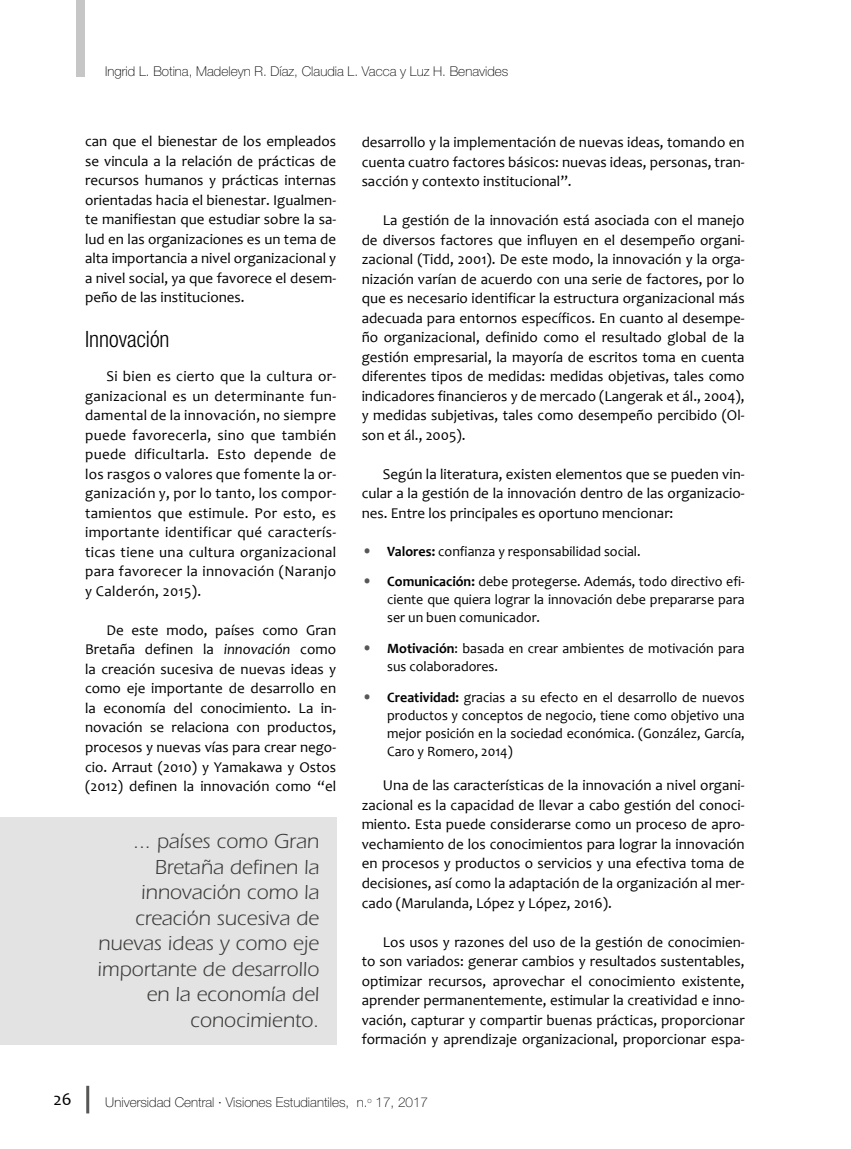
<style>
.page{position:relative;width:851px;height:1149px;background:#fff}
.page>*{position:absolute;margin:0;border:0;box-sizing:border-box;transform-origin:0 0}
.t1{font:300 condensed 22.5px "Helvetica Neue LT Std";color:#000}
.t2{font:21px/25.5px "ITC Eras Std";color:#3c3c3b;text-align:right}
.t3{font:18px "Candara";color:#000}
.t4{font:15px/19.5px "Candara";color:#000;text-align:justify}
.t5{font:14.25px/18px "Candara";color:#000;text-align:justify}
.t6{font:100 13.5px "Helvetica Neue LT Std";color:#000}
.s1{font-style:italic}
.s2{font-weight:700;font-size:16.5px;color:#575756}
.s3{font-weight:700}
</style>
<div class="page">
<div style="left:77px;top:0;width:8px;height:77px;background:#c6c6c6"></div>
<hr style="left:86px;top:1085px;width:3px;height:28px;background:#575756">
<div style="left:0;top:816px;width:336px;height:228px;background:#e3e3e3"></div>
<p class="t6" style="left:105px;top:64px;width:404px">Ingrid L. Botina, Madeleyn R. Díaz, Claudia L. Vacca y Luz H. Benavides</p>
<p class="t4" style="left:85px;top:131px;width:252px">can que el bienestar de los empleados se vincula a la relación de prácticas de recursos humanos y prácticas internas orientadas hacia el bienestar. Igualmen&shy;te manifiestan que estudiar sobre la sa&shy;lud en las organizaciones es un tema de alta importancia a nivel organizacional y a nivel social, ya que favorece el desem&shy;peño de las instituciones.</p>
<h1 class="t1" style="left:85px;top:326px;width:86px">Innovación</h1>
<p class="t4" style="left:85px;top:366px;width:252px;text-indent:21px">Si bien es cierto que la cultura or&shy;ganizacional es un determinante fun&shy;damental de la innovación, no siempre puede favorecerla, sino que también puede dificultarla. Esto depende de los rasgos o valores que fomente la or&shy;ganización y, por lo tanto, los compor&shy;tamientos que estimule. Por esto, es importante identificar qué caracterís&shy;ticas tiene una cultura organizacional para favorecer la innovación (Naranjo y Calderón, 2015).</p>
<p class="t4" style="left:85px;top:620px;width:252px;text-indent:21px">De este modo, países como Gran Bretaña definen la <span class="s1">innovación</span> como la creación sucesiva de nuevas ideas y como eje importante de desarrollo en la economía del conocimiento. La in&shy;novación se relaciona con productos, procesos y nuevas vías para crear nego&shy;cio. Arraut (2010) y Yamakawa y Ostos (2012) definen la innovación como “el</p>
<h2 class="t2" style="left:97px;top:828px;width:223px">... países como Gran<br>Bretaña definen la innovación como la creación sucesiva de nuevas ideas y como eje importante de desarrollo en la economía del conocimiento.</h2>
<p class="t4" style="left:361px;top:132px;width:384px">desarrollo y la implementación de nuevas ideas, tomando en cuenta cuatro factores básicos: nuevas ideas, personas, tran&shy;sacción y contexto institucional”.</p>
<p class="t4" style="left:361px;top:210px;width:384px;text-indent:21px">La gestión de la innovación está asociada con el manejo de diversos factores que influyen en el desempeño organi&shy;zacional (Tidd, 2001). De este modo, la innovación y la orga&shy;nización varían de acuerdo con una serie de factores, por lo que es necesario identificar la estructura organizacional más adecuada para entornos específicos. En cuanto al desempe&shy;ño organizacional, definido como el resultado global de la gestión empresarial, la mayoría de escritos toma en cuenta diferentes tipos de medidas: medidas objetivas, tales como indicadores financieros y de mercado (Langerak et ál., 2004), y medidas subjetivas, tales como desempeño percibido (Ol&shy;son et ál., 2005).</p>
<p class="t4" style="left:361px;top:464px;width:384px;text-indent:21px">Según la literatura, existen elementos que se pueden vin&shy;cular a la gestión de la innovación dentro de las organizacio&shy;nes. Entre los principales es oportuno mencionar:</p>
<p class="t5" style="left:361px;top:541px;width:280px"><span class="s2">•</span> <span class="s3">Valores:</span> confianza y responsabilidad social.</p>
<p class="t5" style="left:387px;top:572px;width:359px;text-indent:-25px"><span class="s2">•</span> <span class="s3">Comunicación:</span> debe protegerse. Además, todo directivo efi&shy;ciente que quiera lograr la innovación debe prepararse para ser un buen comunicador.</p>
<p class="t5" style="left:387px;top:639px;width:359px;text-indent:-25px"><span class="s2">•</span> <span class="s3">Motivación</span>: basada en crear ambientes de motivación para sus colaboradores.</p>
<p class="t5" style="left:387px;top:688px;width:359px;text-indent:-25px"><span class="s2">•</span> <span class="s3">Creatividad:</span> gracias a su efecto en el desarrollo de nuevos productos y conceptos de negocio, tiene como objetivo una mejor posición en la sociedad económica. (González, García, Caro y Romero, 2014)</p>
<p class="t4" style="left:361px;top:775px;width:384px;text-indent:21px">Una de las características de la innovación a nivel organi&shy;zacional es la capacidad de llevar a cabo gestión del conoci&shy;miento. Esta puede considerarse como un proceso de apro&shy;vechamiento de los conocimientos para lograr la innovación en procesos y productos o servicios y una efectiva toma de decisiones, así como la adaptación de la organización al mer&shy;cado (Marulanda, López y López, 2016).</p>
<p class="t4" style="left:361px;top:931px;width:384px;text-indent:21px">Los usos y razones del uso de la gestión de conocimien&shy;to son variados: generar cambios y resultados sustentables, optimizar recursos, aprovechar el conocimiento existente, aprender permanentemente, estimular la creatividad e inno&shy;vación, capturar y compartir buenas prácticas, proporcionar formación y aprendizaje organizacional, proporcionar espa-</p>
<p class="t3" style="left:53px;top:1087px;width:20px">26</p>
<p class="t6" style="left:105px;top:1094px;width:324px">Universidad Central ∙ Visiones Estudiantiles, n.<sup>o</sup> 17, 2017</p>
</div>
